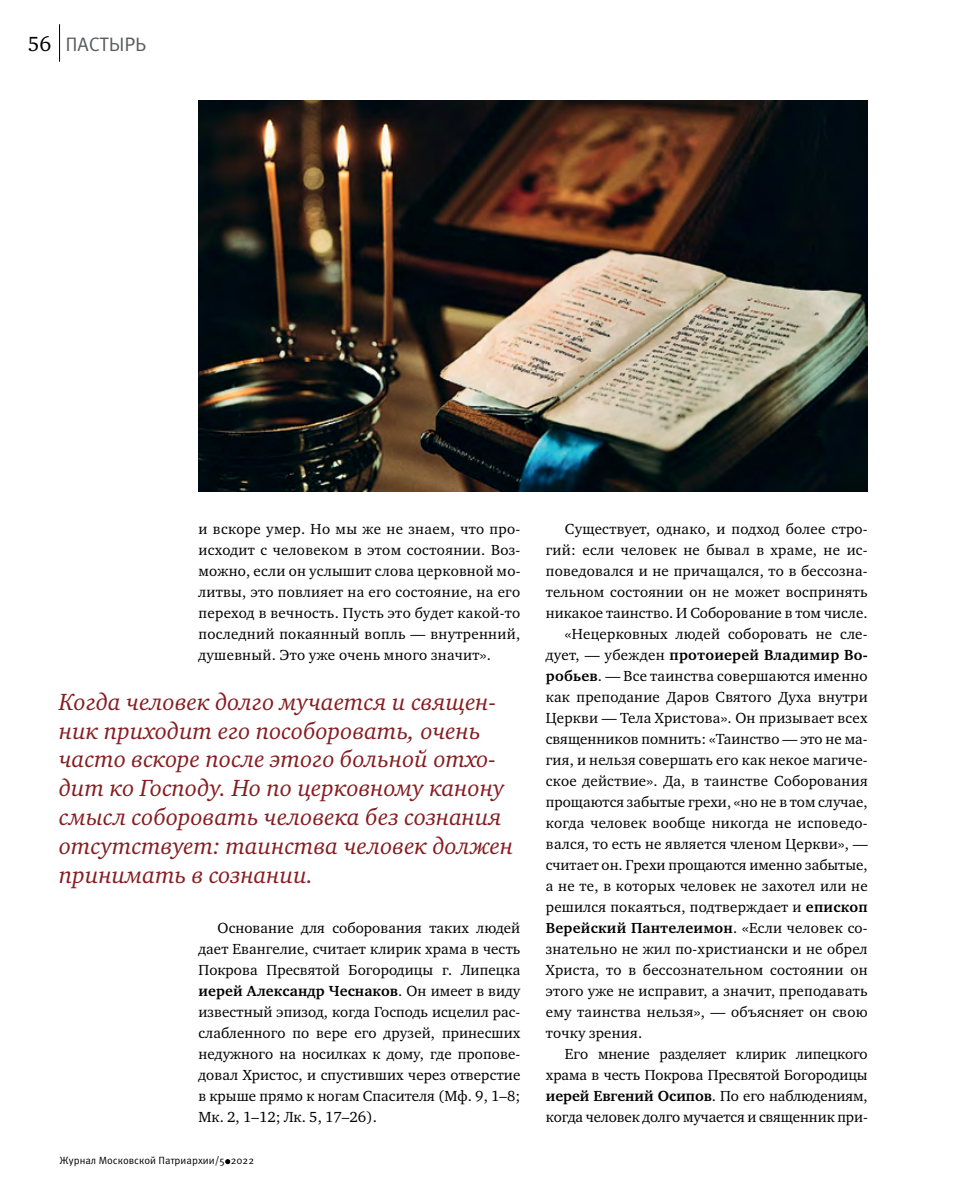
<style>
.page{position:relative;width:957px;height:1191px;background:#fff}
.page>*{position:absolute;margin:0;border:0;box-sizing:border-box;transform-origin:0 0}
.t1{font:italic 24px/28.8px "Charter ITC";color:#861c20}
.t2{font:19.5px "Meta Pro";letter-spacing:-.005em;color:#58595b}
.t3{font:15px/21px "Charter ITC";letter-spacing:.015em;color:#000;text-align:justify}
.t4{font:15px "Charter ITC";letter-spacing:-.005em;color:#000}
.t5{font:700 15px "Charter ITC";letter-spacing:.015em;color:#000}
.t6{font:700 15px "Charter ITC";letter-spacing:-.005em;color:#000}
.t7{font:10.5px "Meta Pro";color:#000}
.s1{font-family:"Charter ITC";font-size:21px;color:#000}
.s2{font-weight:700}
.s3{font-weight:400}
</style>
<div class="page">
<hr style="left:59px;top:24px;width:1px;height:38px;background:#000">
<svg style="left:225px;top:1159px;width:5px;height:5px"></svg>
<img style="left:198px;top:100px;width:669px;height:392px">
<h2 class="t2" style="left:28px;top:32px;width:120px"><span class="s1">56</span> ПАСТЫРЬ</h2>
<p class="t3" style="left:198px;top:518px;width:323px">и вскоре умер. Но мы же не знаем, что про&shy;исходит с человеком в этом состоянии. Воз&shy;можно, если он услышит слова церковной мо&shy;литвы, это повлияет на его состояние, на его переход в вечность. Пусть это будет какой-то последний покаянный вопль — внутренний, душевный. Это уже очень много значит».</p>
<p class="t1" style="left:59px;top:687px;width:456px">Когда человек долго мучается и священ&shy;ник приходит его пособоровать, очень часто вскоре после этого больной отхо&shy;дит ко Господу. Но по церковному канону смысл соборовать человека без сознания отсутствует: таинства человек должен принимать в сознании.</p>
<p class="t3" style="left:198px;top:917px;width:323px;text-indent:19px">Основание для соборования таких людей дает Евангелие, считает клирик храма в честь Покрова Пресвятой Богородицы г. Липецка <span class="s2">иерей Александр Чеснаков</span>. Он имеет в виду известный эпизод, когда Господь исцелил рас&shy;слабленного по вере его друзей, принесших недужного на носилках к дому, где пропове&shy;довал Христос, и спустивших через отверстие в крыше прямо к ногам Спасителя (Мф. 9, 1–8; Мк. 2, 1–12; Лк. 5, 17–26).</p>
<p class="t7" style="left:60px;top:1153px;width:196px">Журнал Московской Патриархии/5 2022</p>
<p class="t3" style="left:565px;top:518px;width:304px">Существует, однако, и подход более стро-</p>
<p class="t3" style="left:546px;top:539px;width:323px">гий: если человек не бывал в храме, не ис-</p>
<p class="t3" style="left:546px;top:560px;width:323px">поведовался и не причащался, то в бессозна-</p>
<p class="t3" style="left:546px;top:581px;width:323px">тельном состоянии он не может воспринять</p>
<p class="t3" style="left:546px;top:602px;width:323px">никакое таинство. И Соборование в том числе.</p>
<p class="t3" style="left:565px;top:623px;width:304px">«Нецерковных людей соборовать не сле-</p>
<p class="t5" style="left:546px;top:645px;width:323px"><span class="s3">дует, — убежден</span> протоиерей Владимир Во-</p>
<p class="t3" style="left:546px;top:665px;width:323px"><span class="s2">робьев</span>. — Все таинства совершаются именно</p>
<p class="t3" style="left:546px;top:686px;width:323px">как преподание Даров Святого Духа внутри</p>
<p class="t3" style="left:546px;top:707px;width:323px">Церкви — Тела Христова». Он призывает всех</p>
<p class="t3" style="left:546px;top:728px;width:323px">священников помнить: «Таинство — это не ма-</p>
<p class="t3" style="left:546px;top:749px;width:323px">гия, и нельзя совершать его как некое магиче-</p>
<p class="t3" style="left:546px;top:770px;width:323px">ское действие». Да, в таинстве Соборования</p>
<p class="t3" style="left:546px;top:791px;width:323px">прощаются забытые грехи, «но не в том случае,</p>
<p class="t3" style="left:546px;top:812px;width:323px">когда человек вообще никогда не исповедо-</p>
<p class="t3" style="left:546px;top:833px;width:323px">вался, то есть не является членом Церкви», —</p>
<p class="t3" style="left:546px;top:854px;width:323px">считает он. Грехи прощаются именно забытые,</p>
<p class="t3" style="left:546px;top:875px;width:323px">а не те, в которых человек не захотел или не</p>
<p class="t3" style="left:546px;top:896px;width:323px">решился покаяться, подтверждает и <span class="s2">епископ</span></p>
<p class="t5" style="left:546px;top:918px;width:323px">Верейский Пантелеимон<span class="s3">. «Если человек со-</span></p>
<p class="t3" style="left:546px;top:938px;width:323px">знательно не жил по-христиански и не обрел</p>
<p class="t3" style="left:546px;top:959px;width:323px">Христа, то в бессознательном состоянии он</p>
<p class="t3" style="left:546px;top:980px;width:323px">этого уже не исправит, а значит, преподавать</p>
<p class="t3" style="left:546px;top:1001px;width:323px">ему таинства нельзя», — объясняет он свою</p>
<p class="t3" style="left:546px;top:1022px;width:98px">точку зрения.</p>
<p class="t4" style="left:565px;top:1044px;width:304px">Его мнение разделяет клирик липецкого</p>
<p class="t4" style="left:546px;top:1065px;width:323px">храма в честь Покрова Пресвятой Богородицы</p>
<p class="t6" style="left:546px;top:1086px;width:323px">иерей Евгений Осипов<span class="s3">. По его наблюдениям,</span></p>
<p class="t4" style="left:546px;top:1107px;width:323px">когда человек долго мучается и священник при-</p>
</div>
